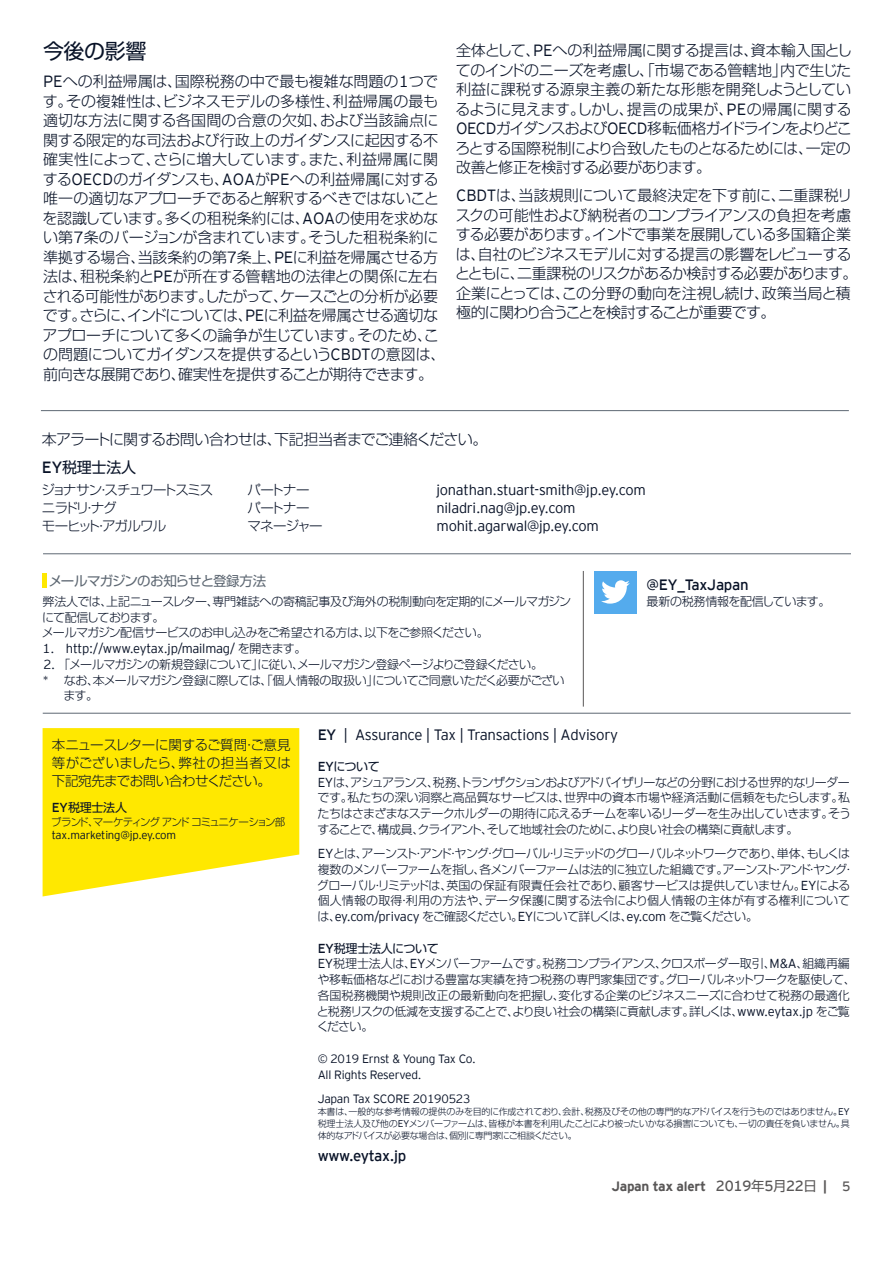
<style>
.page{position:relative;width:893px;height:1263px;background:#fff}
.page>*{position:absolute;margin:0;border:0;box-sizing:border-box;transform-origin:0 0}
.t1{font:21px "Shin Go Pro";letter-spacing:-.02em;color:#081227}
.t2{font:300 15px/19.5px "Shin Go Pro";letter-spacing:-.025em;color:#081227}
.t3{font:300 15px/28px "Shin Go Pro";letter-spacing:-.055em;color:#081227}
.t4{font:300 15px "EY Interstate";letter-spacing:-.02em;color:#081227}
.t5{font:15px "EY Interstate";letter-spacing:-.02em;color:#081227}
.t6{font:300 14.7px "EY Interstate";letter-spacing:-.02em;color:#081227}
.t7{font:300 13.5px/18px "Shin Go Pro";letter-spacing:-.045em;color:#081227;text-align:justify}
.t8{font:700 13.5px "EY Interstate";letter-spacing:-.02em;color:#595757}
.t9{font:13.5px "Shin Go Pro";letter-spacing:-.06em;color:#5e6873}
.t10{font:300 13.5px "Shin Go Pro";letter-spacing:-.105em;color:#081227}
.t11{font:300 13.5px "Shin Go Pro";letter-spacing:-.075em;color:#081227}
.t12{font:300 13.05px "EY Interstate";letter-spacing:-.02em;color:#081227}
.t13{font:300 12px/15.8px "Shin Go Pro";letter-spacing:-.04em;color:#081227}
.t14{font:300 12px/15.8px "EY Interstate";letter-spacing:-.02em;color:#081227}
.t15{font:300 12px "Shin Go Pro";letter-spacing:-.06em;color:#081227}
.t16{font:12px "Shin Go Pro";letter-spacing:-.02em;color:#081227}
.t17{font:300 11.4px "EY Interstate";letter-spacing:-.02em;color:#081227}
.t18{font:300 10.5px "Shin Go Pro";letter-spacing:-.09em;color:#081227}
.t19{font:300 9px/12px "Shin Go Pro";letter-spacing:-.035em;color:#081227;text-align:justify}
.s1{font-family:"EY Interstate";font-size:16.2px}
.s2{font-family:"EY Interstate";font-weight:400;font-size:16.2px}
.s3{font-weight:400}
.s4{font-family:"Shin Go Pro";font-size:12px}
.s5{font-family:"EY Interstate";font-size:13.05px}
.s6{font-family:"EY Interstate";font-weight:400;font-size:13.05px}
.s7{font-family:"EY Interstate";font-size:9.75px}
.s8{font-weight:400;font-size:14.7px}
.s9{font-family:"Shin Go Pro";font-weight:400}
</style>
<div class="page">
<hr style="left:43px;top:713px;width:808px;height:1px;background:#5e6873">
<svg style="left:43px;top:728px;width:256px;height:168px"></svg>
<hr style="left:43px;top:573px;width:4px;height:15px;background:#ffe800">
<div style="left:594px;top:571px;width:42px;height:42px;background:#54abed"></div>
<svg style="left:601px;top:580px;width:29px;height:24px"></svg>
<hr style="left:583px;top:571px;width:1px;height:136px;background:#595757">
<hr style="left:43px;top:553px;width:808px;height:1px;background:#5e6873">
<hr style="left:41px;top:410px;width:808px;height:1px;background:#5e6873">
<h1 class="t1" style="left:43px;top:34px;width:105px">今後の影響</h1>
<p class="t2" style="left:43px;top:70px;width:404px"><span class="s1">PE</span>への利益帰属は、国際税務の中で最も複雑な問題の<span class="s1">1</span>つです。その複雑性は、ビジネスモデルの多様性、利益帰属の最も適切な方法に関する各国間の合意の欠如、および当該論点に関する限定的な司法および行政上のガイダンスに起因する不確実性によって、さらに増大しています。また、利益帰属に関する<span class="s1">OECD</span>のガイダンスも、<span class="s1">AOA</span>が<span class="s1">PE</span>への利益帰属に対する唯一の適切なアプローチであると解釈するべきではないことを認識しています。多くの租税条約には、<span class="s1">AOA</span>の使用を求めない第<span class="s1">7</span>条のバージョンが含まれています。そうした租税条約に準拠する場合、当該条約の第<span class="s1">7</span>条上、<span class="s1">PE</span>に利益を帰属させる方法は、租税条約と<span class="s1">PE</span>が所在する管轄地の法律との関係に左右される可能性があります。したがって、ケースごとの分析が必要です。さらに、インドについては、<span class="s1">PE</span>に利益を帰属させる適切なアプローチについて多くの論争が生じています。そのため、この問題についてガイダンスを提供するという<span class="s1">CBDT</span>の意図は、前向きな展開であり、確実性を提供することが期待できます。</p>
<p class="t2" style="left:455px;top:39px;width:398px;text-align:justify">全体として、<span class="s1">PE</span>への利益帰属に関する提言は、資本輸入国としてのインドのニーズを考慮し、「市場である管轄地」内で生じた利益に課税する源泉主義の新たな形態を開発しようとしているように見えます。しかし、提言の成果が、<span class="s1">PE</span>の帰属に関する<span class="s1">OECD</span>ガイダンスおよび<span class="s1">OECD</span>移転価格ガイドラインをよりどころとする国際税制により合致したものとなるためには、一定の改善と修正を検討する必要があります。</p>
<p class="t2" style="left:455px;top:184px;width:404px"><span class="s1">CBDT</span>は、当該規則について最終決定を下す前に、二重課税リスクの可能性および納税者のコンプライアンスの負担を考慮する必要があります。インドで事業を展開している多国籍企業は、自社のビジネスモデルに対する提言の影響をレビューするとともに、二重課税のリスクがあるか検討する必要があります。企業にとっては、この分野の動向を注視し続け、政策当局と積極的に関わり合うことを検討することが重要です。</p>
<p class="t3" style="left:42px;top:424px;width:447px">本アラートに関するお問い合わせは、下記担当者までご連絡ください。<br><span class="s2">EY</span><span class="s3">税理士法人</span></p>
<p class="t10" style="left:41px;top:479px;width:173px">ジョナサン・スチュワートスミス</p>
<p class="t7" style="left:247px;top:480px;width:64px">パートナー</p>
<p class="t6" style="left:436px;top:480px;width:211px">jonathan.stuart-smith@jp.ey.com</p>
<p class="t7" style="left:42px;top:498px;width:76px">ニラドリ・ナグ</p>
<p class="t7" style="left:247px;top:498px;width:64px">パートナー</p>
<p class="t6" style="left:436px;top:498px;width:141px">niladri.nag@jp.ey.com</p>
<p class="t11" style="left:42px;top:515px;width:126px">モーヒット・アガルワル</p>
<p class="t7" style="left:247px;top:516px;width:77px">マネージャー</p>
<p class="t6" style="left:436px;top:516px;width:164px">mohit.agarwal@jp.ey.com</p>
<p class="t9" style="left:49px;top:570px;width:219px">メールマガジンのお知らせと登録方法</p>
<p class="t13" style="left:42px;top:592px;width:531px">弊法人では、上記ニュースレター、専門雑誌への寄稿記事及び海外の税制動向を定期的にメールマガジンにて配信しております。<br>メールマガジン配信サービスのお申し込みをご希望される方は、以下をご参照ください。</p>
<p class="t12" style="left:43px;top:639px;width:265px">1. http://www.eytax.jp/mailmag/ <span class="s4">を開きます。</span></p>
<p class="t15" style="left:43px;top:654px;width:501px"><span class="s5">2.</span> 「メールマガジンの新規登録について」に従い、メールマガジン登録ページよりご登録ください。</p>
<p class="t13" style="left:43px;top:671px;width:523px"><span class="s5">*</span> なお、本メールマガジン登録に際しては、「個人情報の取扱い」についてご同意いただく必要がござい</p>
<p class="t13" style="left:63px;top:686px;width:36px">ます。</p>
<p class="t5" style="left:647px;top:574px;width:103px">@EY_TaxJapan</p>
<p class="t13" style="left:647px;top:592px;width:185px">最新の税務情報を配信しています。</p>
<p class="t7" style="left:52px;top:734px;width:241px">本ニュースレターに関するご質問・ご意見等がございましたら、弊社の担当者又は下記宛先までお問い合わせください。</p>
<p class="t16" style="left:52px;top:798px;width:77px"><span class="s5">EY</span>税理士法人</p>
<p class="t18" style="left:51px;top:813px;width:236px">ブランド、マーケティングアンドコミュニケーション部</p>
<p class="t17" style="left:52px;top:827px;width:126px">tax.marketing@jp.ey.com</p>
<p class="t4" style="left:318px;top:724px;width:302px"><span class="s3">EY</span> | Assurance | Tax | Transactions | Advisory</p>
<p class="t13" style="left:317px;top:757px;width:535px"><span class="s6">EY</span><span class="s3">について<br></span><span class="s5">EY</span>は、アシュアランス、税務、トランザクションおよびアドバイザリーなどの分野における世界的なリーダーです。私たちの深い洞察と高品質なサービスは、世界中の資本市場や経済活動に信頼をもたらします。私たちはさまざまなステークホルダーの期待に応えるチームを率いるリーダーを生み出していきます。そうすることで、構成員、クライアント、そして地域社会のために、より良い社会の構築に貢献します。</p>
<p class="t13" style="left:317px;top:844px;width:539px"><span class="s5">EY</span>とは、アーンスト・アンド・ヤング・グローバル・リミテッドのグローバルネットワークであり、単体、もしくは複数のメンバーファームを指し、各メンバーファームは法的に独立した組織です。アーンスト・アンド・ヤング・グローバル・リミテッドは、英国の保証有限責任会社であり、顧客サービスは提供していません。<span class="s5">EY</span>による個人情報の取得・利用の方法や、データ保護に関する法令により個人情報の主体が有する権利については、<span class="s5">ey.com/privacy</span> をご確認ください。<span class="s5">EY</span>について詳しくは、<span class="s5">ey.com</span> をご覧ください。</p>
<p class="t13" style="left:317px;top:939px;width:541px"><span class="s6">EY</span><span class="s3">税理士法人について<br></span><span class="s5">EY</span>税理士法人は、<span class="s5">EY</span>メンバーファームです。税務コンプライアンス、クロスボーダー取引、<span class="s5">M&amp;A</span>、組織再編や移転価格などにおける豊富な実績を持つ税務の専門家集団です。グローバルネットワークを駆使して、各国税務機関や規則改正の最新動向を把握し、変化する企業のビジネスニーズに合わせて税務の最適化と税務リスクの低減を支援することで、より良い社会の構築に貢献します。詳しくは、<span class="s5">www.eytax.jp</span> をご覧ください。</p>
<p class="t14" style="left:318px;top:1050px;width:160px">© 2019 Ernst &amp; Young Tax Co.<br>All Rights Reserved.</p>
<p class="t14" style="left:318px;top:1090px;width:154px">Japan Tax SCORE 20190523</p>
<p class="t19" style="left:318px;top:1104px;width:534px">本書は、一般的な参考情報の提供のみを目的に作成されており、会計、税務及びその他の専門的なアドバイスを行うものではありません。<span class="s7">EY</span>税理士法人及び他の<span class="s7">EY</span>メンバーファームは、皆様が本書を利用したことにより被ったいかなる損害についても、一切の責任を負いません。具体的なアドバイスが必要な場合は、個別に専門家にご相談ください。</p>
<p class="t5" style="left:318px;top:1145px;width:90px">www.eytax.jp</p>
<p class="t8" style="left:611px;top:1177px;width:241px">Japan tax alert <span class="s8">2019</span><span class="s9">年</span><span class="s8">5</span><span class="s9">月</span><span class="s8">22</span><span class="s9">日</span> | <span class="s3">5</span></p>
</div>
